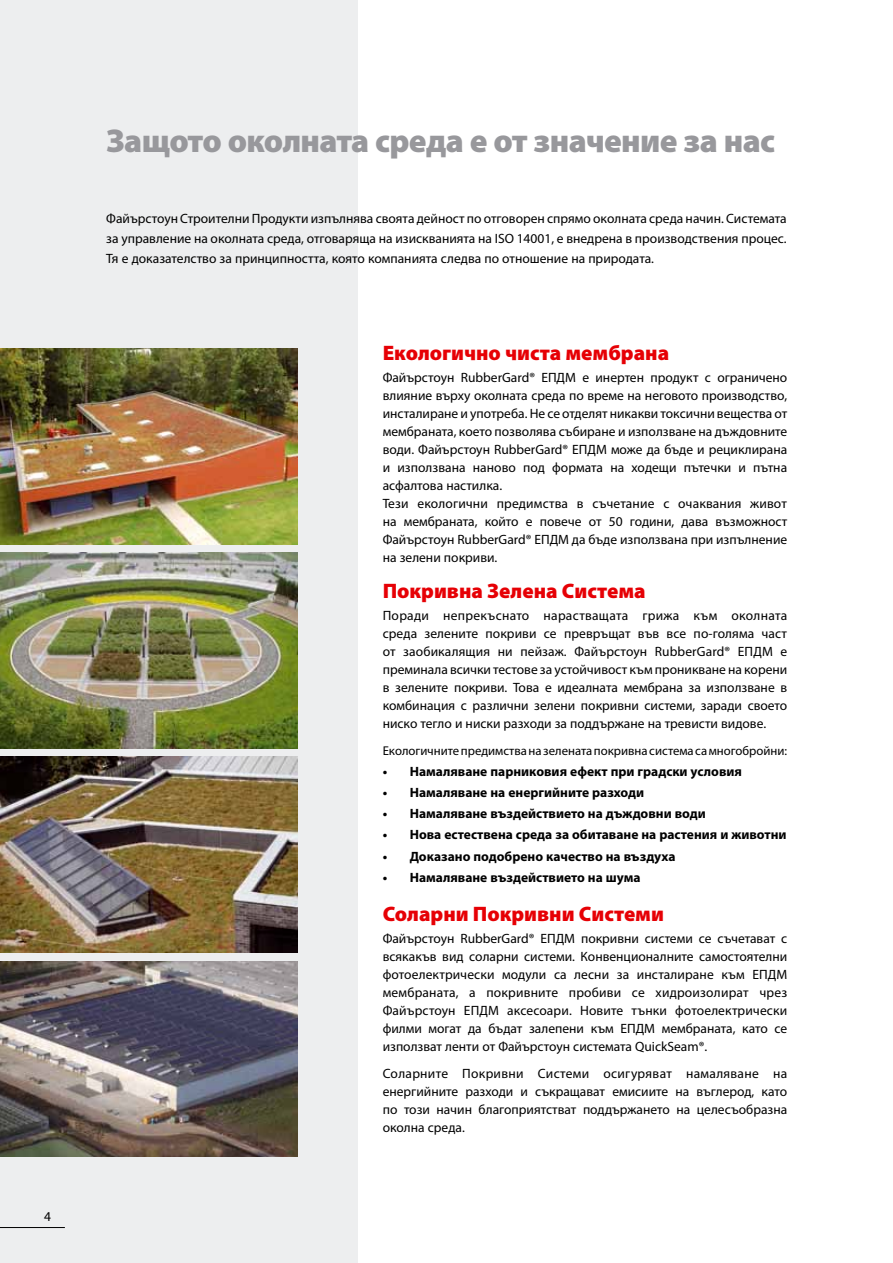
<style>
.page{position:relative;width:893px;height:1263px;background:#fff}
.page>*{position:absolute;margin:0;border:0;box-sizing:border-box;transform-origin:0 0}
.t1{font:900 33px "Myriad Pro";letter-spacing:-.02em;color:#98989c}
.t2{font:900 21px "Myriad Pro";color:#e60005}
.t3{font:13.5px/18px "Myriad Pro";color:#000;text-align:justify}
.t4{font:700 13.5px "Myriad Pro";color:#000}
.t5{font:12.75px "Myriad Pro";color:#000}
</style>
<div class="page">
<div style="left:0;top:0;width:357px;height:1263px;background:#edeeef"></div>
<hr style="left:0;top:1227px;width:65px;height:1px;background:#000">
<img style="left:0;top:757px;width:298px;height:195px">
<img style="left:0;top:553px;width:298px;height:195px">
<img style="left:0;top:349px;width:298px;height:195px">
<img style="left:0;top:961px;width:298px;height:196px">
<p class="t3" style="left:44px;top:1208px;width:8px">4</p>
<h1 class="t1" style="left:106px;top:122px;width:670px">Защото околната среда е от значение за нас</h1>
<p class="t3" style="left:106px;top:208px;width:682px;line-height:20.2px">Файърстоун Строителни Продукти изпълнява своята дейност по отговорен спрямо околната среда начин. Системата за управление на околната среда, отговаряща на изискванията на ISO 14001, е внедрена в производствения процес.<br>Тя е доказателство за принципността, която компанията следва по отношение на природата.</p>
<h2 class="t2" style="left:383px;top:340px;width:288px">Екологично чиста мембрана</h2>
<p class="t3" style="left:383px;top:368px;width:406px;text-align:left">Файърстоун RubberGard® ЕПДМ е инертен продукт с ограничено влияние върху околната среда по време на неговото производство, инсталиране и употреба. Не се отделят никакви токсични вещества от мембраната, което позволява събиране и използване на дъждовните води. Файърстоун RubberGard® ЕПДМ може да бъде и рециклирана и използвана наново под формата на ходещи пътечки и пътна асфалтова настилка.<br>Тези екологични предимства в съчетание с очаквания живот на мембраната, който е повече от 50 години, дава възможност Файърстоун RubberGard® ЕПДМ да бъде използвана при изпълнение на зелени покриви.</p>
<h2 class="t2" style="left:383px;top:579px;width:265px">Покривна Зелена Система</h2>
<p class="t3" style="left:383px;top:607px;width:406px">Поради непрекъснато нарастващата грижа към околната среда зелените покриви се превръщат във все по-голяма част от заобикалящия ни пейзаж. Файърстоун RubberGard® ЕПДМ е преминала всички тестове за устойчивост към проникване на корени в зелените покриви. Това е идеалната мембрана за използване в комбинация с различни зелени покривни системи, заради своето ниско тегло и ниски разходи за поддържане на тревисти видове.</p>
<p class="t5" style="left:383px;top:743px;width:406px">Екологичните предимства на зелената покривна система са многобройни:</p>
<p class="t4" style="left:383px;top:764px;width:361px">• Намаляване парниковия ефект при градски условия</p>
<p class="t4" style="left:383px;top:785px;width:263px">• Намаляване на енергийните разходи</p>
<p class="t4" style="left:383px;top:806px;width:325px">• Намаляване въздействието на дъждовни води</p>
<p class="t4" style="left:383px;top:827px;width:405px">• Нова естествена среда за обитаване на растения и животни</p>
<p class="t4" style="left:383px;top:848px;width:294px">• Доказано подобрено качество на въздуха</p>
<p class="t4" style="left:383px;top:870px;width:259px">• Намаляване въздействието на шума</p>
<h2 class="t2" style="left:383px;top:902px;width:283px">Соларни Покривни Системи</h2>
<p class="t3" style="left:383px;top:930px;width:406px">Файърстоун RubberGard® ЕПДМ покривни системи се съчетават с всякакъв вид соларни системи. Конвенционалните самостоятелни фотоелектрически модули са лесни за инсталиране към ЕПДМ мембраната, а покривните пробиви се хидроизолират чрез Файърстоун ЕПДМ аксесоари. Новите тънки фотоелектрически филми могат да бъдат залепени към ЕПДМ мембраната, като се използват ленти от Файърстоун системата QuickSeam®.</p>
<p class="t3" style="left:383px;top:1064px;width:406px">Соларните Покривни Системи осигуряват намаляване на енергийните разходи и съкращават емисиите на въглерод, като по този начин благоприятстват поддържането на целесъобразна околна среда.</p>
</div>
